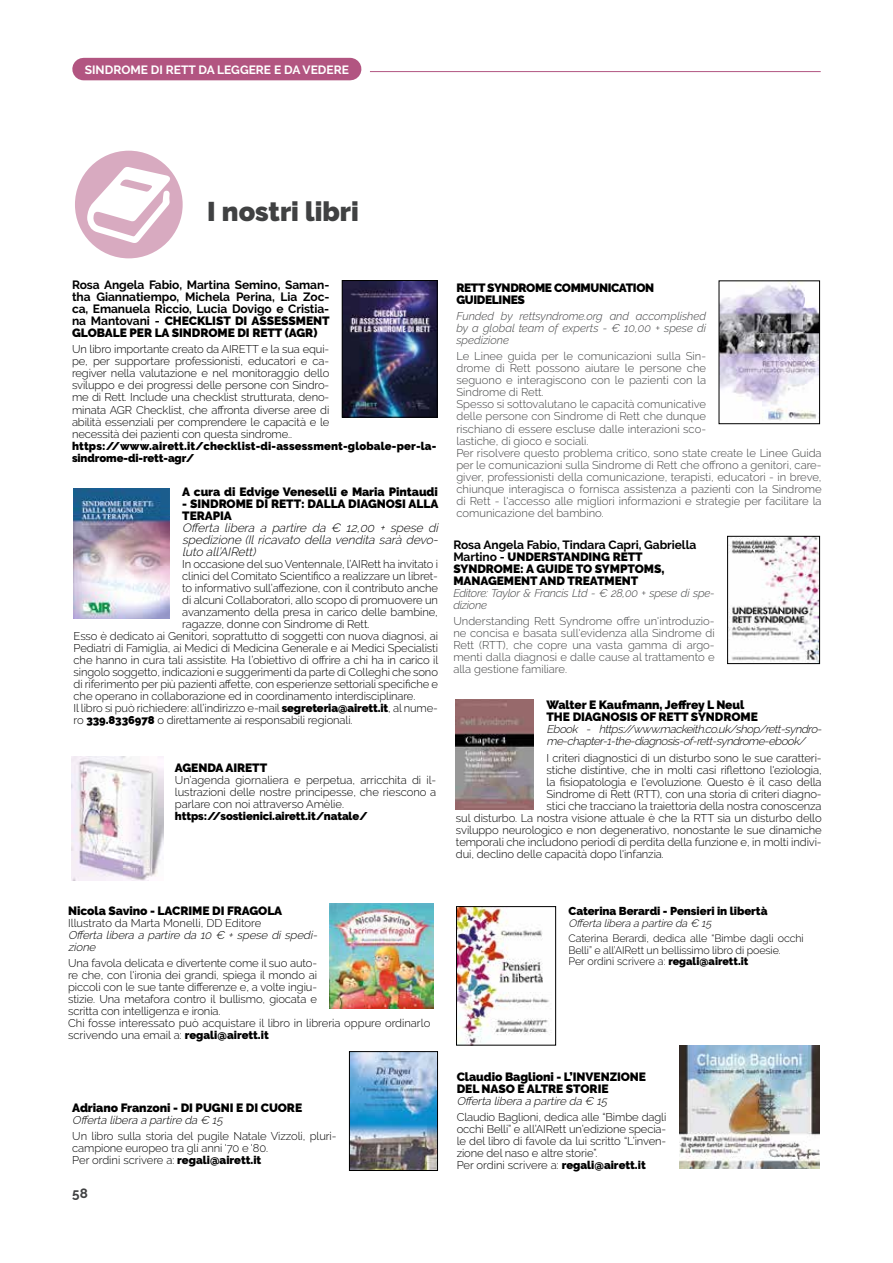
<style>
.page{position:relative;width:893px;height:1263px;background:#fff}
.page>*{position:absolute;margin:0;border:0;box-sizing:border-box;transform-origin:0 0}
.t1{font:900 27px "Raleway";color:#404142}
.t2{font:700 13.5px "Raleway";color:#404142}
.t3{font:900 12px/12px "Raleway";letter-spacing:-.005em;color:#000}
.t4{font:700 12px/12px "Raleway";letter-spacing:-.005em;color:#000;text-align:justify}
.t5{font:italic 300 12px/12px "Raleway";color:#000;text-align:justify}
.t6{font:900 12px/12px "Raleway";letter-spacing:-.03em;color:#000}
.t7{font:700 12px "Raleway";color:#fff}
.t8{font:900 11.4px "Raleway";letter-spacing:-.005em;color:#000}
.t9{font:300 11.25px/12px "Raleway";letter-spacing:-.01em;color:#000}
.t10{font:300 11.25px/12px "Raleway";color:#404142}
.t11{font:italic 300 11.25px/12px "Raleway";color:#000}
.t12{font:italic 300 11.25px/12px "Raleway";letter-spacing:-.005em;color:#404142;text-align:justify}
.t13{font:900 11.25px/12px "Raleway";letter-spacing:.005em;color:#000}
.t14{font:300 10.65px/11.4px "Raleway";letter-spacing:-.01em;color:#000}
.t15{font:italic 300 10.65px "Raleway";color:#000}
.s1{font-weight:900}
.s2{font-weight:700}
</style>
<div class="page">
<img style="left:344px;top:282px;width:91px;height:133px">
<div style="left:342px;top:280px;width:95px;height:137px;border:1px solid #000"></div>
<img style="left:351px;top:1053px;width:85px;height:115px">
<div style="left:349px;top:1051px;width:89px;height:119px;border:1px solid #000"></div>
<img style="left:456px;top:699px;width:78px;height:110px">
<img style="left:679px;top:1045px;width:141px;height:123px">
<img style="left:330px;top:904px;width:103px;height:104px">
<img style="left:458px;top:908px;width:91px;height:135px">
<div style="left:456px;top:906px;width:100px;height:139px;border:1px solid #000"></div>
<div style="left:75px;top:151px;width:108px;height:107px;background:#d8aac0;border-radius:50%"></div>
<svg style="left:87px;top:150px;width:84px;height:109px"></svg>
<hr style="left:370px;top:71px;width:451px;height:1px;background:#b25581">
<div style="left:84px;top:58px;width:266px;height:22px;background:#b25581"></div>
<img style="left:729px;top:538px;width:89px;height:124px">
<div style="left:727px;top:536px;width:93px;height:128px;border:1px solid #000"></div>
<img style="left:721px;top:283px;width:97px;height:138px">
<div style="left:719px;top:281px;width:101px;height:143px;border:1px solid #000"></div>
<img style="left:71px;top:756px;width:92px;height:125px">
<img style="left:74px;top:488px;width:95px;height:131px">
<p class="t7" style="left:85px;top:63px;width:266px">SINDROME DI RETT DA LEGGERE E DA VEDERE</p>
<h1 class="t1" style="left:207px;top:196px;width:153px">I nostri libri</h1>
<p class="t4" style="left:72px;top:279px;width:259px">Rosa Angela Fabio, Martina Semino, Saman&shy;tha Giannatiempo, Michela Perina, Lia Zoc&shy;ca, Emanuela Riccio, Lucia Dovigo e Cristia&shy;na Mantovani - <span class="s1">CHECKLIST DI ASSESSMENT GLOBALE PER LA SINDROME DI RETT (AGR)</span></p>
<p class="t9" style="left:72px;top:343px;width:259px;text-align:justify">Un libro importante creato da AIRETT e la sua equi&shy;pe, per supportare professionisti, educatori e ca&shy;regiver nella valutazione e nel monitoraggio dello sviluppo e dei progressi delle persone con Sindro&shy;me di Rett. Include una checklist strutturata, deno&shy;minata AGR Checklist, che affronta diverse aree di abilità essenziali per comprendere le capacità e le necessità dei pazienti con questa sindrome..</p>
<p class="t13" style="left:72px;top:440px;width:366px">https://www.airett.it/checklist-di-assessment-globale-per-la&shy;sindrome-di-rett-agr/</p>
<p class="t3" style="left:182px;top:486px;width:257px">A cura di Edvige Veneselli e Maria Pintaudi</p>
<p class="t3" style="left:182px;top:498px;width:258px">- SINDROME DI RETT: DALLA DIAGNOSI ALLA<br>TERAPIA</p>
<p class="t5" style="left:182px;top:522px;width:260px">Offerta libera a partire da € 12,00 + spese di spedizione (Il ricavato della vendita sarà devo&shy;luto all’AIRett)</p>
<p class="t9" style="left:182px;top:558px;width:257px">In occasione del suo Ventennale, l’AIRett ha invitato i</p>
<p class="t9" style="left:182px;top:570px;width:257px">clinici del Comitato Scientifico a realizzare un libret-</p>
<p class="t9" style="left:182px;top:582px;width:257px">to informativo sull’affezione, con il contributo anche</p>
<p class="t9" style="left:182px;top:594px;width:257px">di alcuni Collaboratori, allo scopo di promuovere un</p>
<p class="t9" style="left:182px;top:606px;width:257px">avanzamento della presa in carico delle bambine,</p>
<p class="t9" style="left:182px;top:618px;width:189px">ragazze, donne con Sindrome di Rett.</p>
<p class="t9" style="left:74px;top:630px;width:366px">Esso è dedicato ai Genitori, soprattutto di soggetti con nuova diagnosi, ai</p>
<p class="t9" style="left:74px;top:642px;width:366px">Pediatri di Famiglia, ai Medici di Medicina Generale e ai Medici Specialisti</p>
<p class="t9" style="left:74px;top:654px;width:366px">che hanno in cura tali assistite. Ha l’obiettivo di offrire a chi ha in carico il</p>
<p class="t9" style="left:74px;top:666px;width:366px">singolo soggetto, indicazioni e suggerimenti da parte di Colleghi che sono</p>
<p class="t9" style="left:74px;top:678px;width:366px">di riferimento per più pazienti affette, con esperienze settoriali specifiche e</p>
<p class="t9" style="left:74px;top:690px;width:343px">che operano in collaborazione ed in coordinamento interdisciplinare.</p>
<p class="t9" style="left:74px;top:702px;width:366px">Il libro si può richiedere: all’indirizzo e-mail <span class="s1">segreteria@airett.it</span>, al nume-</p>
<p class="t9" style="left:74px;top:714px;width:280px">ro <span class="s1">339.8336978</span> o direttamente ai responsabili regionali.</p>
<p class="t3" style="left:175px;top:762px;width:94px">AGENDA AIRETT</p>
<p class="t9" style="left:175px;top:774px;width:263px;text-align:justify">Un’agenda giornaliera e perpetua, arricchita di il&shy;lustrazioni delle nostre principesse, che riescono a parlare con noi attraverso Amèlie.</p>
<p class="t13" style="left:175px;top:810px;width:195px">https://sostienici.airett.it/natale/</p>
<p class="t6" style="left:456px;top:282px;width:199px">RETT SYNDROME COMMUNICATION<br>GUIDELINES</p>
<p class="t12" style="left:456px;top:310px;width:251px">Funded by rettsyndrome.org and accomplished by a global team of experts - € 10,00 + spese di spedizione</p>
<p class="t10" style="left:456px;top:350px;width:367px">Le Linee guida per le comunicazioni sulla Sin-<br>drome di Rett possono aiutare le persone che<br>seguono e interagiscono con le pazienti con la<br>Sindrome di Rett.<br>Spesso si sottovalutano le capacità comunicative<br>delle persone con Sindrome di Rett che dunque<br>rischiano di essere escluse dalle interazioni sco-<br>lastiche, di gioco e sociali.<br>Per risolvere questo problema critico, sono state create le Linee Guida per le comunicazioni sulla Sindrome di Rett che offrono a genitori, care&shy;giver, professionisti della comunicazione, terapisti, educatori - in breve, chiunque interagisca o fornisca assistenza a pazienti con la Sindrome di Rett - l'accesso alle migliori informazioni e strategie per facilitare la comunicazione del bambino.</p>
<p class="t3" style="left:453px;top:538px;width:244px"><span class="s2">Rosa Angela Fabio, Tindara Capri, Gabriella<br>Martino -</span> UNDERSTANDING RETT<br>SYNDROME: A GUIDE TO SYMPTOMS,<br>MANAGEMENT AND TREATMENT</p>
<p class="t12" style="left:453px;top:586px;width:263px">Editore: Taylor &amp; Francis Ltd - € 28,00 + spese di spe&shy;dizione</p>
<p class="t10" style="left:453px;top:615px;width:263px;text-align:justify">Understanding Rett Syndrome offre un'introduzio&shy;ne concisa e basata sull'evidenza alla Sindrome di Rett (RTT), che copre una vasta gamma di argo&shy;menti dalla diagnosi e dalle cause al trattamento e alla gestione familiare.</p>
<p class="t3" style="left:547px;top:699px;width:213px">Walter E Kaufmann, Jeffrey L Neul<br>THE DIAGNOSIS OF RETT SYNDROME</p>
<p class="t11" style="left:547px;top:723px;width:279px">Ebook - https://www.mackeith.co.uk/shop/rett-syndro&shy;me-chapter-1-the-diagnosis-of-rett-syndrome-ebook/</p>
<p class="t9" style="left:547px;top:751px;width:277px">I criteri diagnostici di un disturbo sono le sue caratteri-</p>
<p class="t9" style="left:547px;top:763px;width:277px">stiche distintive, che in molti casi riflettono l'eziologia,</p>
<p class="t9" style="left:547px;top:775px;width:277px">la fisiopatologia e l'evoluzione. Questo è il caso della</p>
<p class="t9" style="left:547px;top:787px;width:277px">Sindrome di Rett (RTT), con una storia di criteri diagno-</p>
<p class="t9" style="left:547px;top:799px;width:277px">stici che tracciano la traiettoria della nostra conoscenza</p>
<p class="t9" style="left:456px;top:811px;width:367px">sul disturbo. La nostra visione attuale è che la RTT sia un disturbo dello</p>
<p class="t9" style="left:456px;top:823px;width:367px">sviluppo neurologico e non degenerativo, nonostante le sue dinamiche</p>
<p class="t9" style="left:456px;top:835px;width:367px">temporali che includono periodi di perdita della funzione e, in molti indivi-</p>
<p class="t9" style="left:456px;top:847px;width:209px">dui, declino delle capacità dopo l'infanzia.</p>
<p class="t3" style="left:68px;top:905px;width:216px">Nicola Savino - LACRIME DI FRAGOLA</p>
<p class="t9" style="left:68px;top:917px;width:195px">Illustrato da Marta Monelli, DD Editore</p>
<p class="t11" style="left:68px;top:929px;width:253px">Offerta libera a partire da 10 € + spese di spedi&shy;zione</p>
<p class="t9" style="left:68px;top:957px;width:364px">Una favola delicata e divertente come il suo auto-<br>re che, con l'ironia dei grandi, spiega il mondo ai<br>piccoli con le sue tante differenze e, a volte ingiu-<br>stizie. Una metafora contro il bullismo, giocata e<br>scritta con intelligenza e ironia.<br>Chi fosse interessato può acquistare il libro in libreria oppure ordinarlo scrivendo una email a: <span class="s1">regali@airett.it</span></p>
<p class="t3" style="left:72px;top:1102px;width:231px">Adriano Franzoni - DI PUGNI E DI CUORE</p>
<p class="t11" style="left:72px;top:1114px;width:155px">Offerta libera a partire da € 15</p>
<p class="t9" style="left:72px;top:1130px;width:266px">Un libro sulla storia del pugile Natale Vizzoli, pluri&shy;campione europeo tra gli anni '70 e '80.<br>Per ordini scrivere a: <span class="s1">regali@airett.it</span></p>
<p class="t2" style="left:72px;top:1185px;width:17px">58</p>
<p class="t8" style="left:568px;top:904px;width:201px">Caterina Berardi - Pensieri in libertà</p>
<p class="t15" style="left:568px;top:917px;width:147px">Offerta libera a partire da € 15</p>
<p class="t14" style="left:568px;top:932px;width:237px">Caterina Berardi, dedica alle “Bimbe dagli occhi<br>Belli” e all’AIRett un bellissimo libro di poesie.<br>Per ordini scrivere a: <span class="s1">regali@airett.it</span></p>
<p class="t3" style="left:457px;top:1070px;width:191px">Claudio Baglioni - L’INVENZIONE<br>DEL NASO E ALTRE STORIE</p>
<p class="t11" style="left:457px;top:1095px;width:155px">Offerta libera a partire da € 15</p>
<p class="t9" style="left:457px;top:1111px;width:211px">Claudio Baglioni, dedica alle “Bimbe dagli occhi Belli” e all’AIRett un’edizione specia&shy;le del libro di favole da lui scritto “L’inven&shy;zione del naso e altre storie”.<br>Per ordini scrivere a: <span class="s1">regali@airett.it</span></p>
</div>
